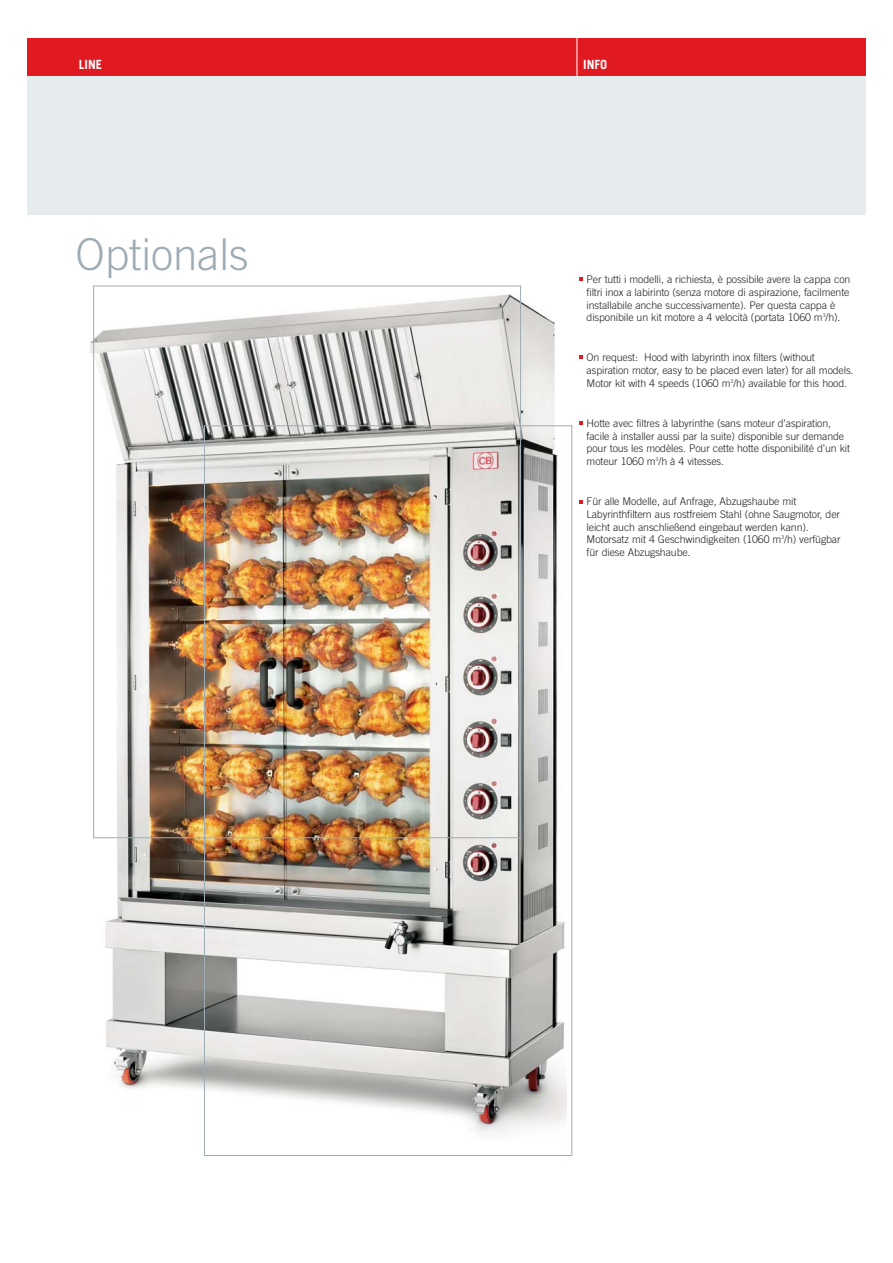
<style>
.page{position:relative;width:893px;height:1263px;background:#fff}
.page>*{position:absolute;margin:0;border:0;box-sizing:border-box;transform-origin:0 0}
.t1{font:300 43.95px "Trade Gothic LT Std";color:#9eacb5}
.t2{font:700 12.75px "Trade Gothic LT Std";color:#fff}
.t3{font:300 10.5px/12.8px "Trade Gothic LT Std";letter-spacing:-.01em;color:#231f20}
</style>
<div class="page">
<div style="left:27px;top:38px;width:838px;height:176px;background:#e6ebee"></div>
<div style="left:27px;top:38px;width:838px;height:37px;background:#e11a22"></div>
<hr style="left:576px;top:38px;width:1px;height:38px;background:#fff">
<svg style="left:579px;top:277px;width:3px;height:4px"></svg>
<svg style="left:579px;top:355px;width:3px;height:4px"></svg>
<svg style="left:579px;top:421px;width:3px;height:4px"></svg>
<svg style="left:579px;top:500px;width:3px;height:4px"></svg>
<img style="left:93px;top:286px;width:479px;height:870px">
<p class="t2" style="left:79px;top:58px;width:25px">LINE</p>
<p class="t2" style="left:583px;top:58px;width:25px">INFO</p>
<h1 class="t1" style="left:75px;top:236px;width:175px">Optionals</h1>
<p class="t3" style="left:586px;top:274px;width:265px">Per tutti i modelli, a richiesta, è possibile avere la cappa con filtri inox a labirinto (senza motore di aspirazione, facilmente installabile anche successivamente). Per questa cappa è disponibile un kit motore a 4 velocità (portata 1060 m<sup>3</sup>/h).</p>
<p class="t3" style="left:586px;top:352px;width:268px">On request: Hood with labyrinth inox filters (without aspiration motor, easy to be placed even later) for all models.<br>Motor kit with 4 speeds (1060 m<sup>3</sup>/h) available for this hood.</p>
<p class="t3" style="left:586px;top:418px;width:265px">Hotte avec filtres à labyrinthe (sans moteur d’aspiration, facile à installer aussi par la suite) disponible sur demande pour tous les modèles. Pour cette hotte disponibilité d’un kit moteur 1060 m<sup>3</sup>/h à 4 vitesses.</p>
<p class="t3" style="left:586px;top:496px;width:255px">Für alle Modelle, auf Anfrage, Abzugshaube mit Labyrinthfiltern aus rostfreiem Stahl (ohne Saugmotor, der leicht auch anschließend eingebaut werden kann).<br>Motorsatz mit 4 Geschwindigkeiten (1060 m<sup>3</sup>/h) verfügbar für diese Abzugshaube.</p>
</div>
